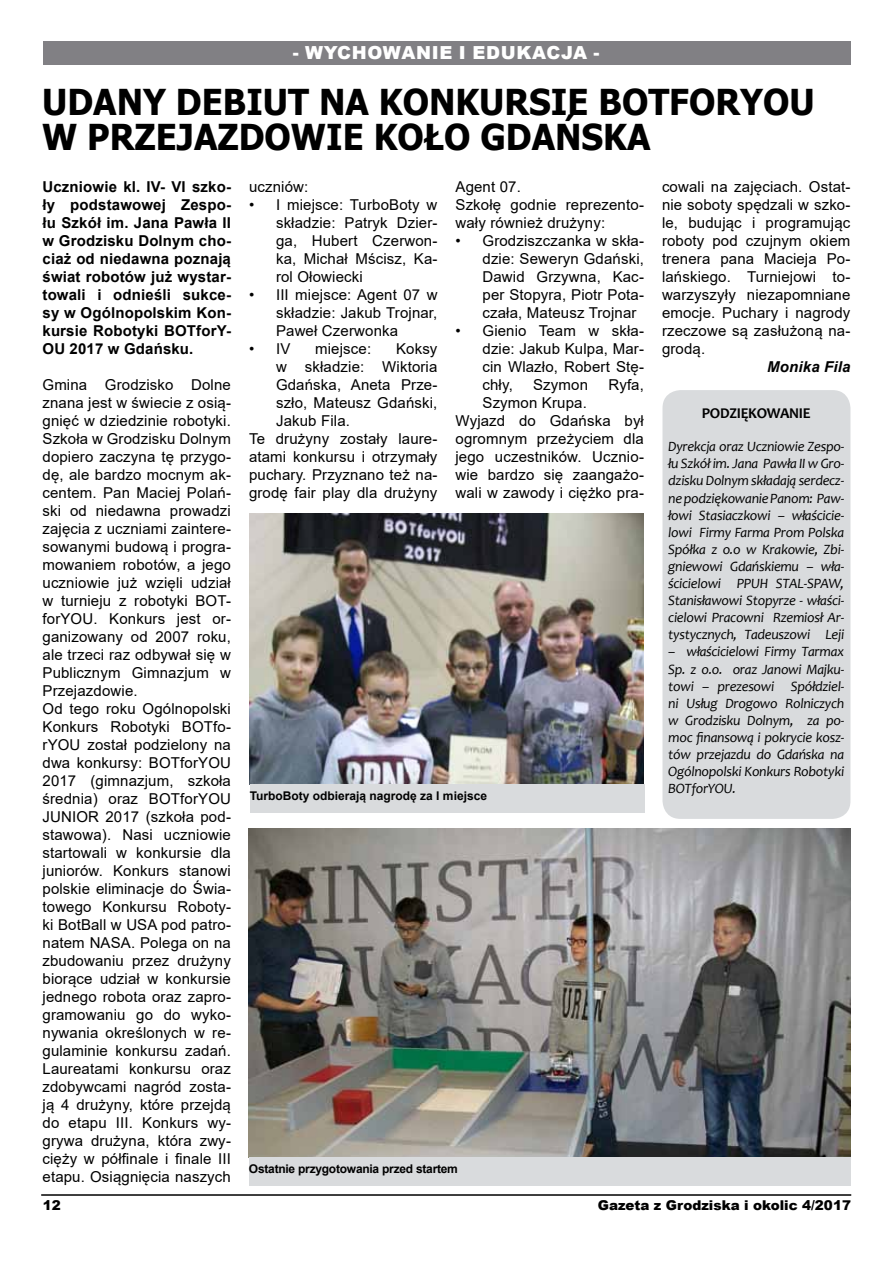
<style>
.page{position:relative;width:893px;height:1263px;background:#fff}
.page>*{position:absolute;margin:0;border:0;box-sizing:border-box;transform-origin:0 0}
.t1{font:700 35.7px "Tahoma";color:#000;scale:.96 1}
.t2{font:900 18px "Arial";letter-spacing:.025em;color:#fff}
.t3{font:15px/18px "Arial";letter-spacing:.01em;color:#000;text-align:justify}
.t4{font:700 15px/18px "Arial";letter-spacing:.01em;color:#000;text-align:justify}
.t5{font:700 15px "Candara";letter-spacing:-.02em;color:#000}
.t6{font:italic 700 15px "Arial";letter-spacing:.01em;color:#000}
.t7{font:italic 14.25px/17.1px "Candara";letter-spacing:-.02em;color:#000;text-align:justify}
.t8{font:900 13.5px "Arial";color:#000}
.t9{font:700 12px "Arial";color:#000}
.t10{font:700 12px "Arial";letter-spacing:-.02em;color:#000}
</style>
<div class="page">
<div style="left:43px;top:42px;width:807px;height:23px;background:#818084"></div>
<hr style="left:41px;top:1194px;width:810px;height:2px;background:#000">
<img style="left:249px;top:829px;width:601px;height:328px">
<div style="left:662px;top:390px;width:188px;height:429px;background:#d9dbdd;border-radius:18px"></div>
<img style="left:249px;top:514px;width:395px;height:270px">
<div style="left:250px;top:784px;width:395px;height:29px;background:#d9dbdd"></div>
<div style="left:249px;top:1157px;width:601px;height:28px;background:#d9dbdd"></div>
<p class="t2" style="left:293px;top:39px;width:29px">- wyc</p>
<p class="t2" style="left:352px;top:39px;width:77px">howanie</p>
<p class="t2" style="left:459px;top:39px;width:30px">i eduk</p>
<p class="t2" style="left:532px;top:39px;width:69px">acja -</p>
<h1 class="t1" style="left:42px;top:77px;width:605px">UDANY DEBIUT NA KONKURSIE BOT</h1>
<h1 class="t1" style="left:669px;top:77px;width:101px">FORYOU</h1>
<h1 class="t1" style="left:42px;top:112px;width:635px">W PRZEJAZDOWIE KOŁO GDAŃSKA</h1>
<p class="t4" style="left:43px;top:178px;width:190px">Uczniowie kl. IV- VI szko&shy;ły podstawowej Zespo&shy;łu Szkół im. Jana Pawła II w Grodzisku Dolnym cho&shy;ciaż od niedawna poznają świat robotów już wystar&shy;towali i odnieśli sukce&shy;sy w Ogólnopolskim Kon&shy;kursie Robotyki BOTforY-OU 2017 w Gdańsku.</p>
<p class="t3" style="left:43px;top:376px;width:190px;text-align:left">Gmina Grodzisko Dolne znana jest w świecie z osią&shy;gnięć w dziedzinie robotyki.<br>Szkoła w Grodzisku Dolnym dopiero zaczyna tę przygo&shy;dę, ale bardzo mocnym ak&shy;centem. Pan Maciej Polań&shy;ski od niedawna prowadzi zajęcia z uczniami zaintere&shy;sowanymi budową i progra&shy;mowaniem robotów, a jego uczniowie już wzięli udział w turnieju z robotyki BOT&shy;forYOU. Konkurs jest or&shy;ganizowany od 2007 roku, ale trzeci raz odbywał się w<br>Publicznym Gimnazjum w<br>Przejazdowie.<br>Od tego roku Ogólnopolski<br>Konkurs Robotyki BOTfo&shy;rYOU został podzielony na dwa konkursy: BOTforYOU<br>2017 (gimnazjum, szkoła średnia) oraz BOTforYOU<br>JUNIOR 2017 (szkoła pod&shy;stawowa). Nasi uczniowie startowali w konkursie dla juniorów. Konkurs stanowi polskie eliminacje do Świa&shy;towego Konkursu Roboty&shy;ki BotBall w USA pod patro&shy;natem NASA. Polega on na zbudowaniu przez drużyny biorące udział w konkursie jednego robota oraz zapro&shy;gramowaniu go do wyko&shy;nywania określonych w re&shy;gulaminie konkursu zadań.<br>Laureatami konkursu oraz zdobywcami nagród zosta&shy;ją 4 drużyny, które przejdą do etapu III. Konkurs wy&shy;grywa drużyna, która zwy&shy;cięży w półfinale i finale III etapu. Osiągnięcia naszych</p>
<p class="t3" style="left:249px;top:178px;width:61px">uczniów:</p>
<p class="t3" style="left:276px;top:196px;width:163px;text-indent:-27px">• I miejsce: TurboBoty w składzie: Patryk Dzier&shy;ga, Hubert Czerwon&shy;ka, Michał Mścisz, Ka&shy;rol Ołowiecki</p>
<p class="t3" style="left:276px;top:286px;width:163px;text-indent:-27px">• III miejsce: Agent 07 w składzie: Jakub Trojnar, Paweł Czerwonka</p>
<p class="t3" style="left:249px;top:340px;width:43px">• IV</p>
<p class="t3" style="left:315px;top:340px;width:58px">miejsce:</p>
<p class="t3" style="left:396px;top:340px;width:43px">Koksy</p>
<p class="t3" style="left:276px;top:358px;width:163px">w składzie: Wiktoria</p>
<p class="t3" style="left:276px;top:376px;width:163px">Gdańska, Aneta Prze-</p>
<p class="t3" style="left:276px;top:394px;width:163px">szło, Mateusz Gdański,</p>
<p class="t3" style="left:276px;top:412px;width:76px">Jakub Fila.</p>
<p class="t3" style="left:249px;top:430px;width:190px">Te drużyny zostały laure-</p>
<p class="t3" style="left:249px;top:448px;width:190px">atami konkursu i otrzymały</p>
<p class="t3" style="left:249px;top:466px;width:190px">puchary. Przyznano też na-</p>
<p class="t3" style="left:249px;top:484px;width:190px">grodę fair play dla drużyny</p>
<p class="t3" style="left:455px;top:178px;width:190px;text-align:left">Agent 07.<br>Szkołę godnie reprezento&shy;wały również drużyny:</p>
<p class="t3" style="left:482px;top:232px;width:163px;text-indent:-27px">• Grodziszczanka w skła&shy;dzie: Seweryn Gdański, Dawid Grzywna, Kac&shy;per Stopyra, Piotr Pota&shy;czała, Mateusz Trojnar</p>
<p class="t3" style="left:482px;top:322px;width:163px;text-indent:-27px">• Gienio Team w skła&shy;dzie: Jakub Kulpa, Mar&shy;cin Wlazło, Robert Stę&shy;chły,</p>
<p class="t3" style="left:533px;top:376px;width:56px">Szymon</p>
<p class="t3" style="left:608px;top:376px;width:37px">Ryfa,</p>
<p class="t3" style="left:455px;top:394px;width:190px;text-align:left;text-indent:27px">Szymon Krupa.<br>Wyjazd do Gdańska był ogromnym przeżyciem dla jego uczestników. Ucznio&shy;wie bardzo się zaangażo&shy;wali w zawody i ciężko pra-</p>
<p class="t9" style="left:250px;top:787px;width:239px">TurboBoty odbierają nagrodę za I miejsce</p>
<p class="t3" style="left:662px;top:178px;width:190px">cowali na zajęciach. Ostat&shy;nie soboty spędzali w szko&shy;le, budując i programując roboty pod czujnym okiem trenera pana Macieja Po&shy;lańskiego. Turniejowi to&shy;warzyszyły niezapomniane emocje. Puchary i nagrody rzeczowe są zasłużoną na&shy;grodą.</p>
<p class="t6" style="left:767px;top:357px;width:85px">Monika Fila</p>
<p class="t5" style="left:702px;top:404px;width:110px">PODZIĘKOWANIE</p>
<p class="t7" style="left:668px;top:438px;width:178px">Dyrekcja oraz Uczniowie Zespo&shy;łu Szkół im. Jana Pawła II w Gro&shy;dzisku Dolnym składają serdecz&shy;ne podziękowanie Panom: Paw&shy;łowi Stasiaczkowi – właścicie&shy;lowi Firmy Farma Prom Polska Spółka z o.o w Krakowie, Zbi&shy;gniewowi Gdańskiemu – wła&shy;ścicielowi PPUH STAL-SPAW, Stanisławowi Stopyrze - właści&shy;cielowi Pracowni Rzemiosł Ar&shy;tystycznych, Tadeuszowi Leji</p>
<p class="t7" style="left:668px;top:643px;width:178px">– właścicielowi Firmy Tarmax Sp. z o.o. oraz Janowi Majku&shy;towi – prezesowi Spółdziel&shy;ni Usług Drogowo Rolniczych w Grodzisku Dolnym, za po&shy;moc finansową i pokrycie kosz&shy;tów przejazdu do Gdańska na Ogólnopolski Konkurs Robotyki BOTforYOU.</p>
<p class="t10" style="left:249px;top:1160px;width:210px">Ostatnie przygotowania przed startem</p>
<p class="t8" style="left:43px;top:1195px;width:20px">12</p>
<p class="t8" style="left:598px;top:1196px;width:255px">Gazeta z Grodziska i okolic 4/2017</p>
</div>
